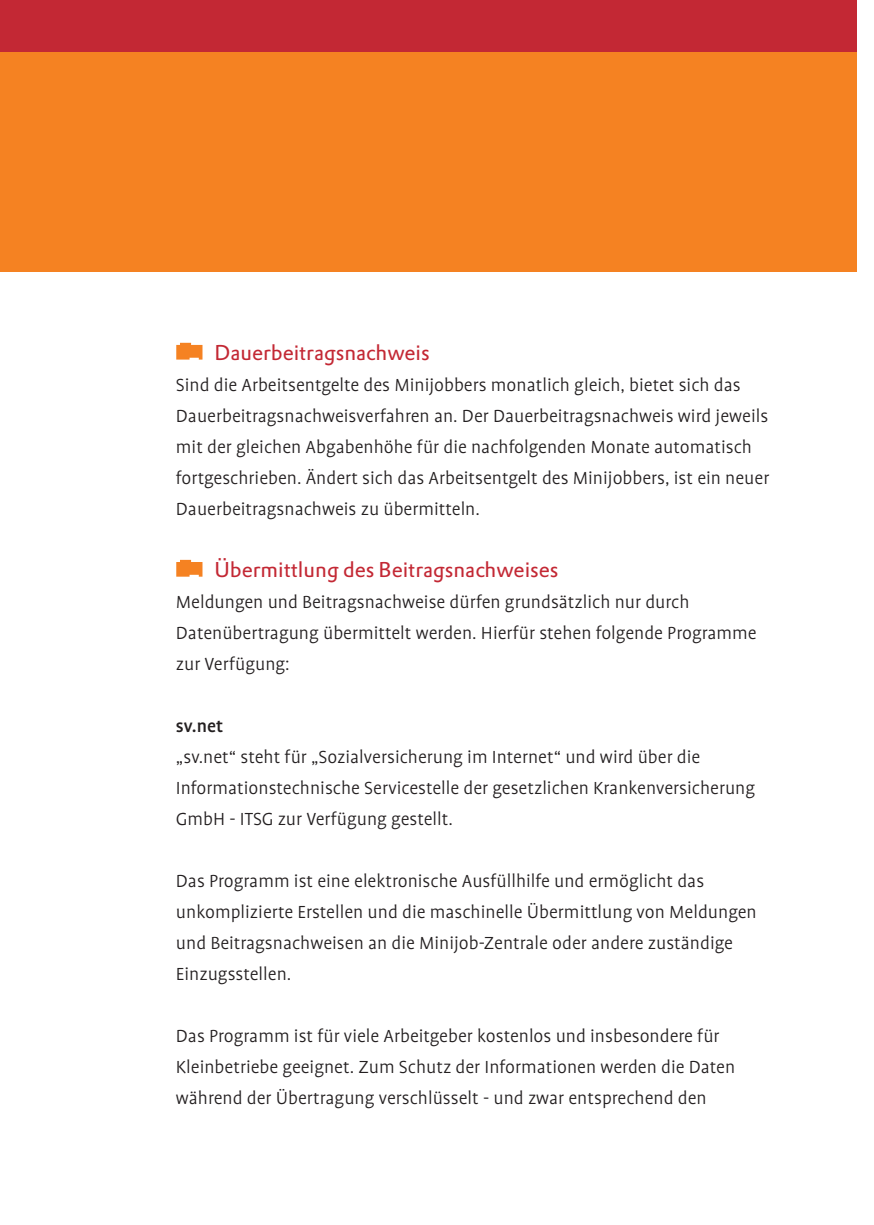
<style>
.page{position:relative;width:874px;height:1225px;background:#fff}
.page>*{position:absolute;margin:0;border:0;box-sizing:border-box;transform-origin:0 0}
.t1{font:21px "DTL Prokyon T";color:#c32834}
.t2{font:300 20px/31px "Profile";color:#231f20}
.t3{font:500 20px "Profile";color:#231f20}
</style>
<div class="page">
<div style="left:0;top:40px;width:856px;height:232px;background:#f58222"></div>
<div style="left:0;top:0;width:856px;height:51px;background:#c32834"></div>
<svg style="left:176px;top:343px;width:26px;height:16px"></svg>
<svg style="left:176px;top:560px;width:26px;height:16px"></svg>
<p class="t1" style="left:214px;top:339px;width:217px">Dauerbeitragsnachweis</p>
<p class="t2" style="left:176px;top:369px;width:594px">Sind die Arbeitsentgelte des Minijobbers monatlich gleich, bietet sich das Dauerbeitragsnachweisverfahren an. Der Dauerbeitragsnachweis wird jeweils mit der gleichen Abgabenhöhe für die nachfolgenden Monate automatisch fortgeschrieben. Ändert sich das Arbeitsentgelt des Minijobbers, ist ein neuer Dauerbeitragsnachweis zu übermitteln.</p>
<p class="t1" style="left:214px;top:556px;width:345px">Übermittlung des Beitragsnachweises</p>
<p class="t2" style="left:176px;top:586px;width:582px">Meldungen und Beitragsnachweise dürfen grundsätzlich nur durch<br>Datenübertragung übermittelt werden. Hierfür stehen folgende Programme zur Verfügung:</p>
<p class="t3" style="left:176px;top:715px;width:49px">sv.net</p>
<p class="t2" style="left:176px;top:741px;width:580px">„sv.net“ steht für „Sozialversicherung im Internet“ und wird über die<br>Informationstechnische Servicestelle der gesetzlichen Krankenversicherung<br>GmbH - ITSG zur Verfügung gestellt.</p>
<p class="t2" style="left:176px;top:865px;width:582px">Das Programm ist eine elektronische Ausfüllhilfe und ermöglicht das unkomplizierte Erstellen und die maschinelle Übermittlung von Meldungen und Beitragsnachweisen an die Minijob-Zentrale oder andere zuständige Einzugsstellen.</p>
<p class="t2" style="left:176px;top:1020px;width:560px">Das Programm ist für viele Arbeitgeber kostenlos und insbesondere für<br>Kleinbetriebe geeignet. Zum Schutz der Informationen werden die Daten während der Übertragung verschlüsselt - und zwar entsprechend den</p>
</div>
